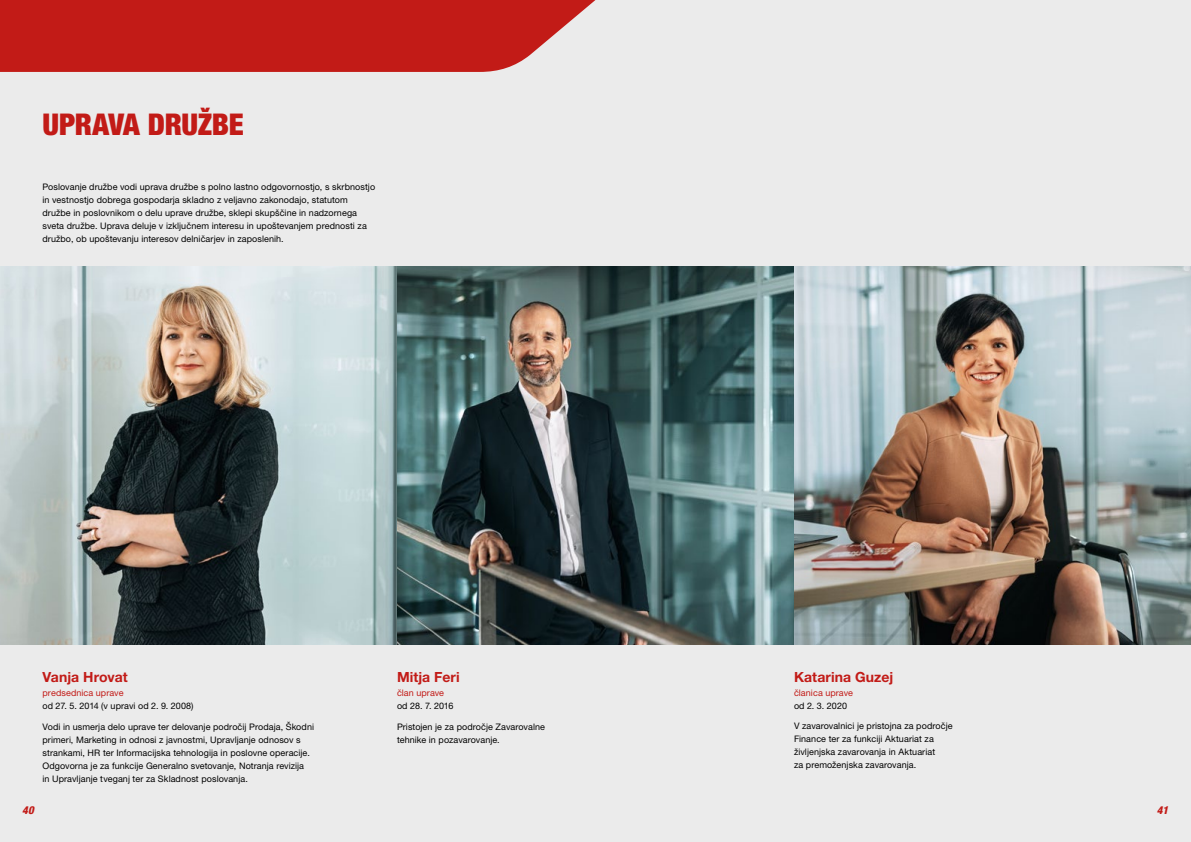
<style>
.page{position:relative;width:1191px;height:842px;background:#ebebeb}
.page>*{position:absolute;margin:0;border:0;box-sizing:border-box;transform-origin:0 0}
.t1{font:900 condensed 30px "Helvetica Neue LT Pro";letter-spacing:-.015em;color:#c21b17}
.t2{font:700 14px "Helvetica Neue LT Pro";letter-spacing:.005em;color:#c21b17}
.t3{font:italic 800 condensed 11px "Helvetica Neue LT Pro";color:#c21b17}
.t4{font:9px/13px "Helvetica Neue LT Pro";letter-spacing:.01em;color:#000}
.t5{font:9px "Helvetica Neue LT Pro";letter-spacing:.01em;color:#c21b17}
</style>
<div class="page">
<img style="left:0;top:267px;width:397px;height:378px">
<img style="left:397px;top:267px;width:397px;height:378px">
<img style="left:794px;top:267px;width:397px;height:378px">
<svg style="left:0;top:0;width:596px;height:72px;background:#c52a26"></svg>
<h1 class="t1" style="left:43px;top:106px;width:203px">UPRAVA DRUŽBE</h1>
<p class="t4" style="left:43px;top:180px;width:334px">Poslovanje družbe vodi uprava družbe s polno lastno odgovornostjo, s skrbnostjo in vestnostjo dobrega gospodarja skladno z veljavno zakonodajo, statutom družbe in poslovnikom o delu uprave družbe, sklepi skupščine in nadzornega sveta družbe. Uprava deluje v izključnem interesu in upoštevanjem prednosti za družbo, ob upoštevanju interesov delničarjev in zaposlenih.</p>
<h2 class="t2" style="left:43px;top:668px;width:87px">Vanja Hrovat</h2>
<p class="t5" style="left:43px;top:687px;width:82px">predsednica uprave</p>
<p class="t4" style="left:43px;top:699px;width:153px">od 27. 5. 2014 (v upravi od 2. 9. 2008)</p>
<p class="t4" style="left:43px;top:720px;width:273px">Vodi in usmerja delo uprave ter delovanje področij Prodaja, Škodni primeri, Marketing in odnosi z javnostmi, Upravljanje odnosov s strankami, HR ter Informacijska tehnologija in poslovne operacije.<br>Odgovorna je za funkcije Generalno svetovanje, Notranja revizija<br>in Upravljanje tveganj ter za Skladnost poslovanja.</p>
<h2 class="t2" style="left:397px;top:668px;width:64px">Mitja Feri</h2>
<p class="t5" style="left:397px;top:687px;width:49px">član uprave</p>
<p class="t4" style="left:397px;top:699px;width:58px">od 28. 7. 2016</p>
<p class="t4" style="left:397px;top:720px;width:149px">Pristojen je za področje Zavarovalne tehnike in pozavarovanje.</p>
<h2 class="t2" style="left:794px;top:668px;width:101px">Katarina Guzej</h2>
<p class="t5" style="left:794px;top:687px;width:61px">članica uprave</p>
<p class="t4" style="left:794px;top:699px;width:54px">od 2. 3. 2020</p>
<p class="t4" style="left:794px;top:719px;width:160px">V zavarovalnici je pristojna za področje Finance ter za funkciji Aktuariat za življenjska zavarovanja in Aktuariat<br>za premoženjska zavarovanja.</p>
<p class="t3" style="left:22px;top:802px;width:13px">40</p>
<p class="t3" style="left:1157px;top:802px;width:13px">41</p>
</div>
